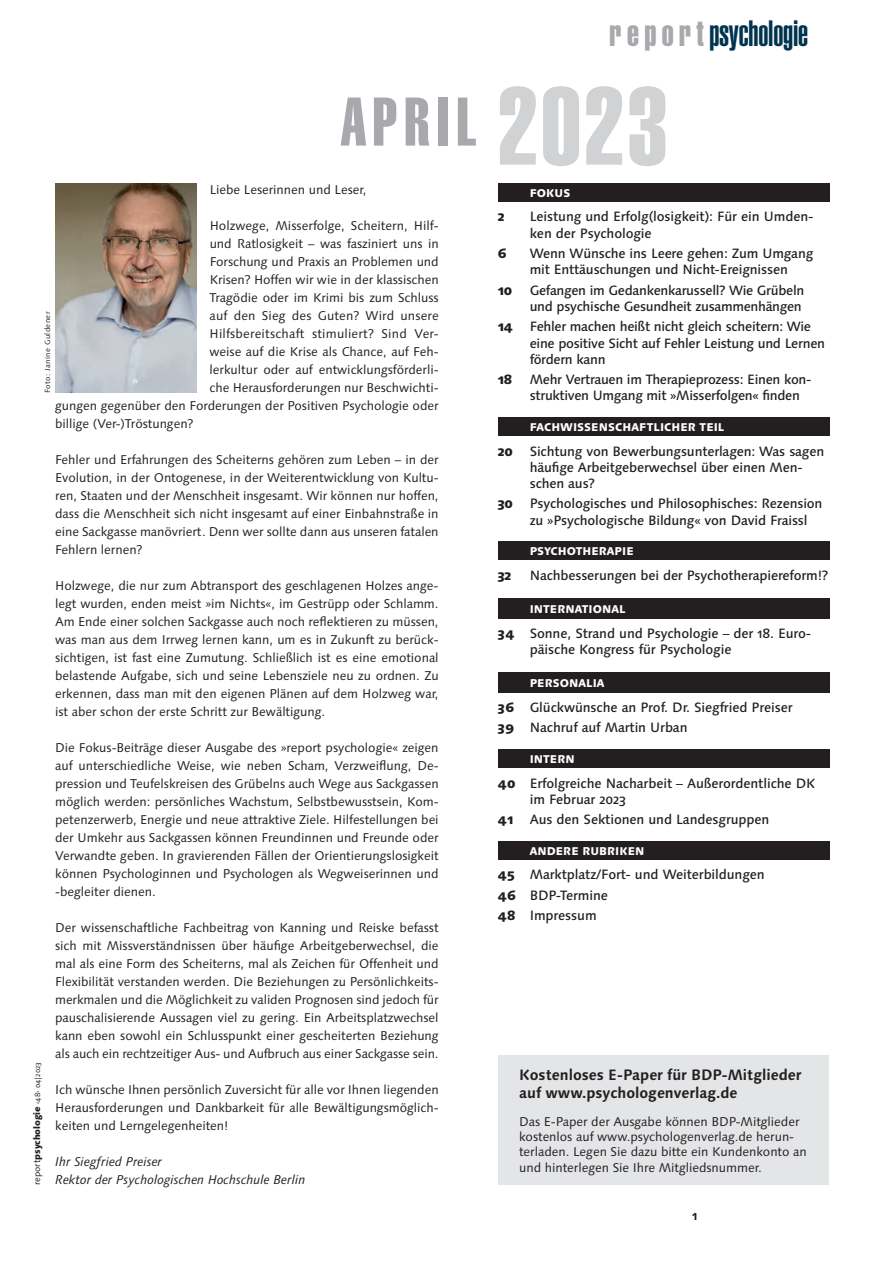
<style>
.page{position:relative;width:893px;height:1263px;background:#fff}
.page>*{position:absolute;margin:0;border:0;box-sizing:border-box;transform-origin:0 0}
.t1{font:67.5px "Helvetica Extra Compressed";letter-spacing:.1em;color:#a8a9ad}
.t2{font:900 extra-condensed 36px "Helvetica";letter-spacing:-.005em;color:#00344e}
.t3{font:700 15px/18px "Linotype Syntax Os F";letter-spacing:-.005em;color:#231f20}
.t4{font:500 13.5px/16.2px "Linotype Syntax Os F";letter-spacing:-.015em;color:#231f20}
.t5{font:800 13.5px "Linotype Syntax Os F";letter-spacing:-.015em;color:#231f20}
.t6{font:12.75px/18px "Linotype Syntax Os F";letter-spacing:-.005em;color:#231f20;text-align:justify}
.t7{font:italic 12.75px/18px "Linotype Syntax Os F";letter-spacing:-.005em;color:#231f20}
.t8{font:12.75px "Linotype Syntax Os F";letter-spacing:.015em;color:#231f20}
.t9{font:700 12.75px "Linotype Syntax Os F";color:#231f20}
.t10{font:800 11.25px "Linotype Syntax Os F";color:#fff}
.t11{font:800 9px "Linotype Syntax Os F";letter-spacing:-.015em;color:#231f20}
.t12{font:7.5px "Linotype Syntax Os F";letter-spacing:.05em;color:#231f20}
.s1{font-family:"Helvetica Extra Compressed";font-weight:400;font-stretch:normal;color:#a8a9ad}
.s2{font-size:108px;color:#d1d2d4}
.s3{font-weight:800}
.s4{font-weight:400}
.s5{font-weight:400;font-size:7.5px}
</style>
<div class="page">
<div style="left:498px;top:1055px;width:331px;height:129px;background:#e4e5e7"></div>
<div style="left:498px;top:183px;width:331px;height:18px;background:#231f20"></div>
<div style="left:498px;top:418px;width:331px;height:18px;background:#231f20"></div>
<div style="left:498px;top:542px;width:331px;height:18px;background:#231f20"></div>
<div style="left:498px;top:598px;width:331px;height:20px;background:#231f20"></div>
<div style="left:498px;top:672px;width:331px;height:21px;background:#231f20"></div>
<div style="left:498px;top:750px;width:331px;height:18px;background:#231f20"></div>
<div style="left:498px;top:841px;width:331px;height:18px;background:#231f20"></div>
<img style="left:55px;top:183px;width:142px;height:209px">
<h2 class="t2" style="left:610px;top:12px;width:200px"><span class="s1">r ep o r t</span> psychologie</h2>
<h1 class="t1" style="left:341px;top:81px;width:328px">APRIL <span class="s2">2023</span></h1>
<p class="t6" style="left:210px;top:181px;width:158px">Liebe Leserinnen und Leser,</p>
<p class="t6" style="left:210px;top:217px;width:231px">Holzwege, Misserfolge, Scheitern, Hilf-</p>
<p class="t6" style="left:210px;top:235px;width:231px">und Ratlosigkeit – was fasziniert uns in</p>
<p class="t6" style="left:210px;top:253px;width:231px">Forschung und Praxis an Problemen und</p>
<p class="t6" style="left:210px;top:271px;width:231px">Krisen? Hoffen wir wie in der klassischen</p>
<p class="t6" style="left:210px;top:289px;width:231px">Tragödie oder im Krimi bis zum Schluss</p>
<p class="t6" style="left:210px;top:307px;width:231px">auf den Sieg des Guten? Wird unsere</p>
<p class="t8" style="left:210px;top:326px;width:231px">Hilfsbereitschaft stimuliert? Sind Ver-</p>
<p class="t6" style="left:210px;top:343px;width:231px">weise auf die Krise als Chance, auf Feh-</p>
<p class="t6" style="left:210px;top:361px;width:231px">lerkultur oder auf entwicklungsförderli-</p>
<p class="t6" style="left:210px;top:379px;width:231px">che Herausforderungen nur Beschwichti-</p>
<p class="t6" style="left:55px;top:397px;width:385px">gungen gegenüber den Forderungen der Positiven Psychologie oder</p>
<p class="t6" style="left:55px;top:415px;width:140px">billige (Ver-)Tröstungen?</p>
<p class="t6" style="left:55px;top:451px;width:385px">Fehler und Erfahrungen des Scheiterns gehören zum Leben – in der Evolution, in der Ontogenese, in der Weiterentwicklung von Kultu&shy;ren, Staaten und der Menschheit insgesamt. Wir können nur hoffen, dass die Menschheit sich nicht insgesamt auf einer Einbahnstraße in eine Sackgasse manövriert. Denn wer sollte dann aus unseren fatalen Fehlern lernen?</p>
<p class="t6" style="left:55px;top:577px;width:385px">Holzwege, die nur zum Abtransport des geschlagenen Holzes ange&shy;legt wurden, enden meist »im Nichts«, im Gestrüpp oder Schlamm.<br>Am Ende einer solchen Sackgasse auch noch reflektieren zu müssen, was man aus dem Irrweg lernen kann, um es in Zukunft zu berück&shy;sichtigen, ist fast eine Zumutung. Schließlich ist es eine emotional belastende Aufgabe, sich und seine Lebensziele neu zu ordnen. Zu erkennen, dass man mit den eigenen Plänen auf dem Holzweg war, ist aber schon der erste Schritt zur Bewältigung.</p>
<p class="t6" style="left:55px;top:739px;width:385px">Die Fokus-Beiträge dieser Ausgabe des »report psychologie« zeigen auf unterschiedliche Weise, wie neben Scham, Verzweiflung, De&shy;pression und Teufelskreisen des Grübelns auch Wege aus Sackgassen möglich werden: persönliches Wachstum, Selbstbewusstsein, Kom&shy;petenzerwerb, Energie und neue attraktive Ziele. Hilfestellungen bei der Umkehr aus Sackgassen können Freundinnen und Freunde oder Verwandte geben. In gravierenden Fällen der Orientierungslosigkeit können Psychologinnen und Psychologen als Wegweiserinnen und -begleiter dienen.</p>
<p class="t6" style="left:55px;top:919px;width:385px">Der wissenschaftliche Fachbeitrag von Kanning und Reiske befasst sich mit Missverständnissen über häufige Arbeitgeberwechsel, die mal als eine Form des Scheiterns, mal als Zeichen für Offenheit und Flexibilität verstanden werden. Die Beziehungen zu Persönlichkeits&shy;merkmalen und die Möglichkeit zu validen Prognosen sind jedoch für pauschalisierende Aussagen viel zu gering. Ein Arbeitsplatzwechsel kann eben sowohl ein Schlusspunkt einer gescheiterten Beziehung als auch ein rechtzeitiger Aus- und Aufbruch aus einer Sackgasse sein.</p>
<p class="t6" style="left:55px;top:1081px;width:385px">Ich wünsche Ihnen persönlich Zuversicht für alle vor Ihnen liegenden Herausforderungen und Dankbarkeit für alle Bewältigungsmöglich&shy;keiten und Lerngelegenheiten!</p>
<p class="t7" style="left:55px;top:1153px;width:252px">Ihr Siegfried Preiser<br>Rektor der Psychologischen Hochschule Berlin</p>
<p class="t10" style="left:530px;top:186px;width:42px">FOKUS</p>
<p class="t5" style="left:498px;top:208px;width:8px">2</p>
<p class="t4" style="left:530px;top:209px;width:285px">Leistung und Erfolg(losigkeit): Für ein Umden&shy;ken der Psychologie</p>
<p class="t5" style="left:498px;top:245px;width:10px">6</p>
<p class="t4" style="left:530px;top:245px;width:285px">Wenn Wünsche ins Leere gehen: Zum Umgang mit Enttäuschungen und Nicht-Ereignissen</p>
<p class="t5" style="left:498px;top:281px;width:16px">10</p>
<p class="t4" style="left:530px;top:282px;width:276px">Gefangen im Gedankenkarussell? Wie Grübeln und psychische Gesundheit zusammenhängen</p>
<p class="t5" style="left:498px;top:318px;width:16px">14</p>
<p class="t4" style="left:530px;top:319px;width:297px">Fehler machen heißt nicht gleich scheitern: Wie eine positive Sicht auf Fehler Leistung und Lernen fördern kann</p>
<p class="t5" style="left:498px;top:371px;width:16px">18</p>
<p class="t4" style="left:530px;top:371px;width:283px">Mehr Vertrauen im Therapieprozess: Einen kon&shy;struktiven Umgang mit »Misserfolgen« finden</p>
<p class="t10" style="left:530px;top:420px;width:196px">FACHWISSENSCHAFTLICHER TEIL</p>
<p class="t5" style="left:498px;top:442px;width:16px">20</p>
<p class="t4" style="left:530px;top:443px;width:296px">Sichtung von Bewerbungsunterlagen: Was sagen häufige Arbeitgeberwechsel über einen Men&shy;schen aus?</p>
<p class="t4" style="left:530px;top:496px;width:294px;text-indent:-32px"><span class="s3">30</span> Psychologisches und Philosophisches: Rezension zu »Psychologische Bildung« von David Fraissl</p>
<p class="t10" style="left:530px;top:544px;width:105px">PSYCHOTHERAPIE</p>
<p class="t5" style="left:498px;top:567px;width:15px">32</p>
<p class="t4" style="left:530px;top:567px;width:300px">Nachbesserungen bei der Psychotherapiereform!?</p>
<p class="t10" style="left:530px;top:602px;width:98px">INTERNATIONAL</p>
<p class="t4" style="left:530px;top:625px;width:283px;text-indent:-32px"><span class="s3">34</span> Sonne, Strand und Psychologie – der 18. Euro&shy;päische Kongress für Psychologie</p>
<p class="t10" style="left:530px;top:676px;width:76px">PERSONALIA</p>
<p class="t4" style="left:498px;top:697px;width:296px;line-height:20.4px"><span class="s3">36</span> Glückwünsche an Prof. Dr. Siegfried Preiser<br><span class="s3">39</span> Nachruf auf Martin Urban</p>
<p class="t10" style="left:530px;top:752px;width:47px">INTERN</p>
<p class="t4" style="left:530px;top:775px;width:287px;text-indent:-32px"><span class="s3">40</span> Erfolgreiche Nacharbeit – Außerordentliche DK im Februar 2023</p>
<p class="t4" style="left:498px;top:811px;width:273px"><span class="s3">41</span> Aus den Sektionen und Landesgruppen</p>
<p class="t10" style="left:530px;top:844px;width:116px">ANDERE RUBRIKEN</p>
<p class="t4" style="left:498px;top:865px;width:268px;line-height:20.4px"><span class="s3">45</span> Marktplatz/Fort- und Weiterbildungen<br><span class="s3">46</span> BDP-Termine<br><span class="s3">48</span> Impressum</p>
<p class="t12" style="left:43px;top:393px;width:83px;rotate:-90deg">Foto: Janine Guldener</p>
<p class="t11" style="left:31px;top:1185px;width:124px;rotate:-90deg"><span class="s4">report</span>psychologie <span class="s5">‹48› 04|2023</span></p>
<p class="t3" style="left:519px;top:1065px;width:284px">Kostenloses E-Paper für BDP-Mitglieder auf www.psychologenverlag.de</p>
<p class="t6" style="left:519px;top:1114px;width:289px;line-height:15.3px;text-align:left">Das E-Paper der Ausgabe können BDP-Mitglieder kostenlos auf www.psychologenverlag.de herun&shy;terladen. Legen Sie dazu bitte ein Kundenkonto an und hinterlegen Sie Ihre Mitgliedsnummer.</p>
<p class="t9" style="left:692px;top:1208px;width:7px">1</p>
</div>
